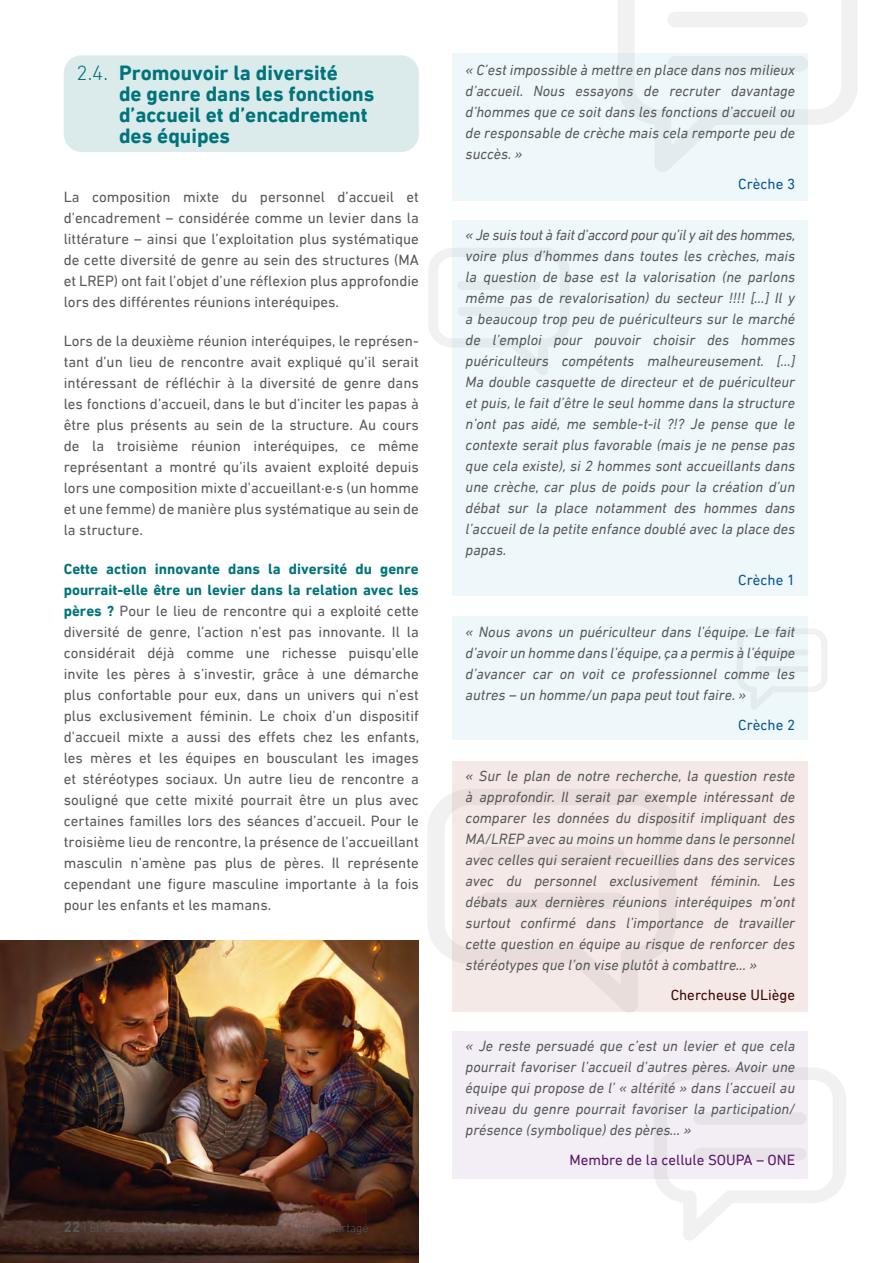
<style>
.page{position:relative;width:893px;height:1263px;background:#fff}
.page>*{position:absolute;margin:0;border:0;box-sizing:border-box;transform-origin:0 0}
.Titre_H2_Lagon{font:700 21px/21px "DIN Next LT Pro";color:#00747b}
.Texte_idée{font:italic 15px/21px "DIN Next LT Pro";color:#57585a;text-align:justify}
.Texte{font:15px/21px "DIN Next LT Pro";color:#57585a;text-align:justify}
.Texte_idée-2{font:15px "DIN Next LT Pro";color:#5a166b}
.Texte_idée-3{font:15px "DIN Next LT Pro";color:#0a5694}
.Texte_idée-4{font:15px "DIN Next LT Pro";color:#3e0701}
.s1{font-weight:300}
.s2{font-weight:700;color:#00747b}
</style>
<div class="page">
<img style="left:0;top:940px;width:419px;height:323px">
<div style="left:453px;top:1031px;width:355px;height:148px;background:#f3eef5"></div>
<svg style="left:654px;top:1068px;width:192px;height:172px"></svg>
<div style="left:693px;top:1112px;width:113px;height:13px;background:#e6e2e8;border-radius:7px"></div>
<div style="left:693px;top:1148px;width:113px;height:12px;background:#e6e2e8;border-radius:7px"></div>
<div style="left:453px;top:761px;width:355px;height:251px;background:#f5e9e7"></div>
<svg style="left:428px;top:789px;width:248px;height:223px"></svg>
<div style="left:479px;top:847px;width:146px;height:16px;background:#e8dddb"></div>
<div style="left:479px;top:892px;width:146px;height:17px;background:#e8dddb"></div>
<div style="left:453px;top:220px;width:355px;height:375px;background:#eef8fb"></div>
<div style="left:453px;top:617px;width:355px;height:123px;background:#eef8fb"></div>
<div style="left:453px;top:53px;width:355px;height:148px;background:#eef8fb"></div>
<svg style="left:737px;top:629px;width:90px;height:81px"></svg>
<div style="left:755px;top:649px;width:54px;height:6px;background:#e2ebee;border-radius:3px"></div>
<div style="left:755px;top:666px;width:54px;height:6px;background:#e2ebee;border-radius:3px"></div>
<svg style="left:428px;top:248px;width:142px;height:127px"></svg>
<div style="left:457px;top:281px;width:83px;height:9px;background:#e2ebee;border-radius:5px"></div>
<div style="left:457px;top:307px;width:83px;height:9px;background:#e2ebee;border-radius:5px"></div>
<svg style="left:618px;top:0;width:240px;height:172px"></svg>
<div style="left:64px;top:55px;width:355px;height:97px;background:#dbeaeb;border-radius:18px"></div>
<h3 class="Titre_H2_Lagon" style="left:119px;top:62px;width:257px;text-indent:-43px"><span class="s1">2.4.</span> Promouvoir la diversité<br>de genre dans les fonctions d’accueil et d’encadrement des équipes</h3>
<p class="Texte" style="left:64px;top:187px;width:357px">La composition mixte du personnel d’accueil et d’encadrement – considérée comme un levier dans la littérature – ainsi que l’exploitation plus systématique de cette diversité de genre au sein des structures (MA et LREP) ont fait l’objet d’une réflexion plus approfondie lors des différentes réunions interéquipes.</p>
<p class="Texte" style="left:64px;top:331px;width:357px">Lors de la deuxième réunion interéquipes, le représen&shy;tant d’un lieu de rencontre avait expliqué qu’il serait intéressant de réfléchir à la diversité de genre dans les fonctions d’accueil, dans le but d’inciter les papas à être plus présents au sein de la structure. Au cours de la troisième réunion interéquipes, ce même représentant a montré qu’ils avaient exploité depuis lors une composition mixte d’accueillant·e·s (un homme et une femme) de manière plus systématique au sein de la structure.</p>
<p class="Texte" style="left:64px;top:559px;width:357px"><span class="s2">Cette action innovante dans la diversité du genre pourrait-elle être un levier dans la relation avec les pères ?</span> Pour le lieu de rencontre qui a exploité cette diversité de genre, l’action n’est pas innovante. Il la considérait déjà comme une richesse puisqu’elle invite les pères à s’investir, grâce à une démarche plus confortable pour eux, dans un univers qui n’est plus exclusivement féminin. Le choix d’un dispositif d’accueil mixte a aussi des effets chez les enfants, les mères et les équipes en bousculant les images et stéréotypes sociaux. Un autre lieu de rencontre a souligné que cette mixité pourrait être un plus avec certaines familles lors des séances d’accueil. Pour le troisième lieu de rencontre, la présence de l’accueillant masculin n’amène pas plus de pères. Il représente cependant une figure masculine importante à la fois pour les enfants et les mamans.</p>
<p class="Texte_idée" style="left:466px;top:59px;width:331px">« C’est impossible à mettre en place dans nos milieux d’accueil. Nous essayons de recruter davantage d’hommes que ce soit dans les fonctions d’accueil ou de responsable de crèche mais cela remporte peu de succès. »</p>
<p class="Texte_idée-3" style="left:738px;top:175px;width:58px">Crèche 3</p>
<p class="Texte_idée" style="left:466px;top:225px;width:331px">« Je suis tout à fait d’accord pour qu’il y ait des hommes, voire plus d’hommes dans toutes les crèches, mais la question de base est la valorisation (ne parlons même pas de revalorisation) du secteur !!!! […] Il y a beaucoup trop peu de puériculteurs sur le marché de l’emploi pour pouvoir choisir des hommes puériculteurs compétents malheureusement. […] Ma double casquette de directeur et de puériculteur et puis, le fait d’être le seul homme dans la structure n’ont pas aidé, me semble-t-il ?!? Je pense que le contexte serait plus favorable (mais je ne pense pas que cela existe), si 2 hommes sont accueillants dans une crèche, car plus de poids pour la création d’un débat sur la place notamment des hommes dans l’accueil de la petite enfance doublé avec la place des papas.</p>
<p class="Texte_idée-3" style="left:738px;top:572px;width:58px">Crèche 1</p>
<p class="Texte_idée" style="left:466px;top:621px;width:331px">« Nous avons un puériculteur dans l’équipe. Le fait d’avoir un homme dans l’équipe, ça a permis à l’équipe d’avancer car on voit ce professionnel comme les autres – un homme/un papa peut tout faire. »</p>
<p class="Texte_idée-3" style="left:738px;top:716px;width:58px">Crèche 2</p>
<p class="Texte_idée" style="left:466px;top:765px;width:331px">« Sur le plan de notre recherche, la question reste à approfondir. Il serait par exemple intéressant de comparer les données du dispositif impliquant des MA/LREP avec au moins un homme dans le personnel avec celles qui seraient recueillies dans des services avec du personnel exclusivement féminin. Les débats aux dernières réunions interéquipes m’ont surtout confirmé dans l’importance de travailler cette question en équipe au risque de renforcer des stéréotypes que l’on vise plutôt à combattre… »</p>
<p class="Texte_idée-4" style="left:671px;top:986px;width:126px">Chercheuse ULiège</p>
<p class="Texte_idée" style="left:466px;top:1035px;width:331px">« Je reste persuadé que c’est un levier et que cela pourrait favoriser l’accueil d’autres pères. Avoir une équipe qui propose de l’ « altérité » dans l’accueil au niveau du genre pourrait favoriser la participation/ présence (symbolique) des pères… »</p>
<p class="Texte_idée-2" style="left:569px;top:1151px;width:227px">Membre de la cellule SOUPA – ONE</p>
</div>
